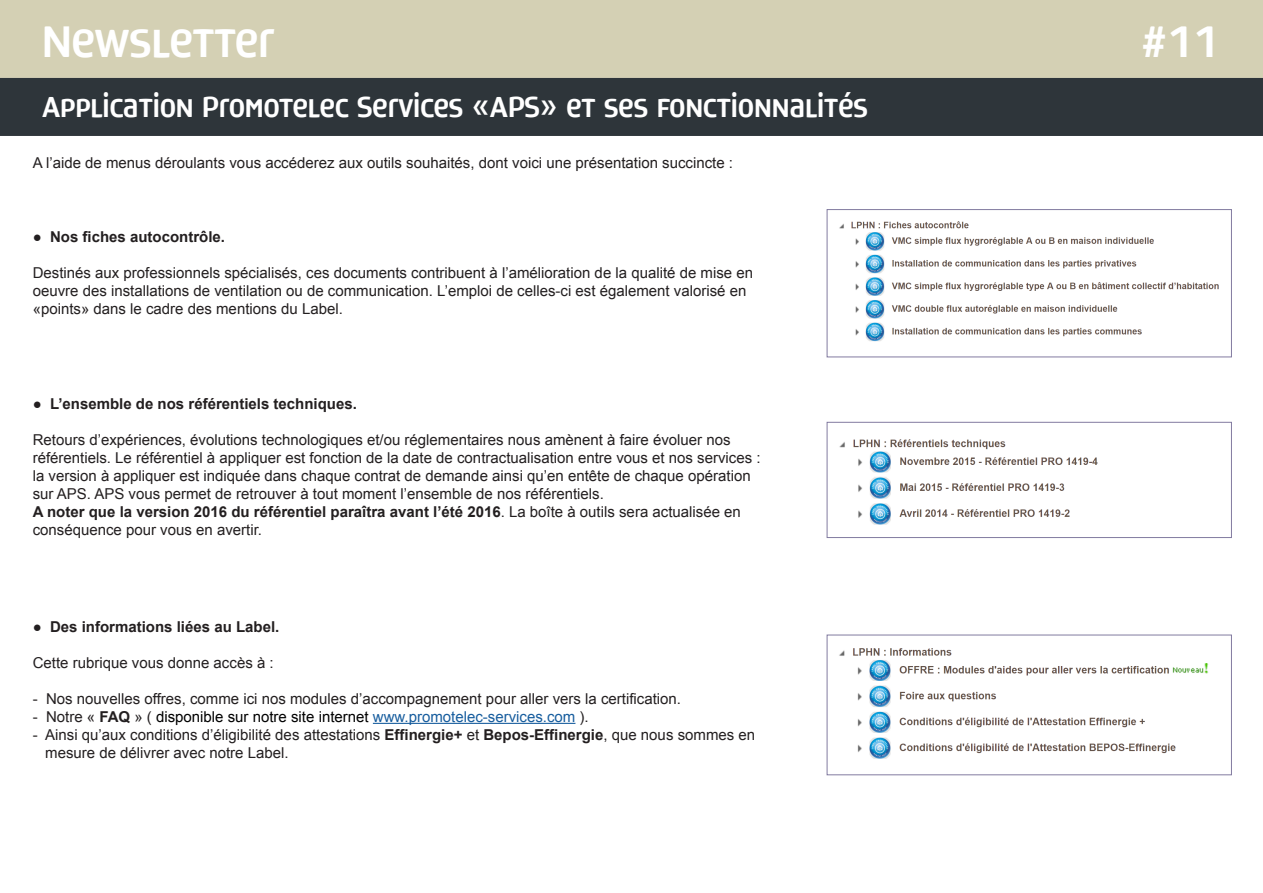
<style>
.page{position:relative;width:1263px;height:893px;background:#fff}
.page>*{position:absolute;margin:0;border:0;box-sizing:border-box;transform-origin:0 0}
.t1{font:43.5px "Promotelec";color:#fff}
.t2{font:28.5px "Promotelec";color:#fff}
.t3{font:15px/18px "Arial";color:#231f20}
.t4{font:700 15px "Arial";color:#231f20}
.t5{font:15px "Arial";color:#000001}
.s1{font-weight:400}
.s2{font-weight:700}
.s3{color:#231f20}
.s4{font-weight:700;color:#231f20}
.s5{color:#175d9e}
</style>
<div class="page">
<hr style="left:373px;top:723px;width:202px;height:1px;background:#175d9e">
<div style="left:0;top:77px;width:1263px;height:59px;background:#2e353a"></div>
<div style="left:0;top:0;width:1263px;height:78px;background:#d4d0b4"></div>
<img style="left:839px;top:648px;width:370px;height:111px">
<img style="left:839px;top:439px;width:259px;height:86px">
<img style="left:839px;top:221px;width:380px;height:121px">
<div style="left:827px;top:209px;width:405px;height:148px;border:1px solid #827ba0"></div>
<div style="left:827px;top:422px;width:405px;height:116px;border:1px solid #827ba0"></div>
<div style="left:827px;top:635px;width:405px;height:140px;border:1px solid #827ba0"></div>
<p class="t1" style="left:42px;top:13px;width:234px">Newsletter</p>
<p class="t1" style="left:1141px;top:13px;width:80px">#11</p>
<p class="t2" style="left:42px;top:89px;width:827px">Application Promotelec Services «APS» et ses fonctionnalités</p>
<p class="t3" style="left:33px;top:154px;width:702px">A l’aide de menus déroulants vous accéderez aux outils souhaités, dont voici une présentation succincte :</p>
<p class="t4" style="left:33px;top:227px;width:194px"><span class="s1">●</span> Nos fiches autocontrôle.</p>
<p class="t3" style="left:33px;top:264px;width:722px">Destinés aux professionnels spécialisés, ces documents contribuent à l’amélioration de la qualité de mise en</p>
<p class="t3" style="left:33px;top:282px;width:715px">oeuvre des installations de ventilation ou de communication. L’emploi de celles-ci est également valorisé en</p>
<p class="t3" style="left:33px;top:300px;width:312px">«points» dans le cadre des mentions du Label.</p>
<p class="t4" style="left:33px;top:393px;width:326px"><span class="s1">●</span> L’ensemble de nos référentiels techniques.</p>
<p class="t3" style="left:33px;top:430px;width:699px">Retours d’expériences, évolutions technologiques et/ou réglementaires nous amènent à faire évoluer nos</p>
<p class="t3" style="left:33px;top:448px;width:729px">référentiels. Le référentiel à appliquer est fonction de la date de contractualisation entre vous et nos services :</p>
<p class="t3" style="left:33px;top:466px;width:719px">la version à appliquer est indiquée dans chaque contrat de demande ainsi qu’en entête de chaque opération</p>
<p class="t3" style="left:33px;top:484px;width:573px">sur APS. APS vous permet de retrouver à tout moment l’ensemble de nos référentiels.</p>
<p class="t3" style="left:33px;top:502px;width:710px"><span class="s2">A noter que la version 2016 du référentiel paraîtra avant l’été 2016</span>. La boîte à outils sera actualisée en conséquence pour vous en avertir.</p>
<p class="t4" style="left:33px;top:617px;width:248px"><span class="s1">●</span> Des informations liées au Label.</p>
<p class="t3" style="left:33px;top:654px;width:242px">Cette rubrique vous donne accès à :</p>
<p class="t3" style="left:33px;top:690px;width:650px">- Nos nouvelles offres, comme ici nos modules d’accompagnement pour aller vers la certification.</p>
<p class="t5" style="left:33px;top:707px;width:558px"><span class="s3">- Notre «</span> <span class="s4">FAQ</span> <span class="s3">» (</span> disponible sur notre site internet <span class="s5">www.promotelec-services.com</span> <span class="s3">).</span></p>
<p class="t3" style="left:33px;top:726px;width:724px">- Ainsi qu’aux conditions d’éligibilité des attestations <span class="s2">Effinergie+</span> et <span class="s2">Bepos-Effinergie</span>, que nous sommes en</p>
<p class="t3" style="left:45px;top:744px;width:245px">mesure de délivrer avec notre Label.</p>
</div>
